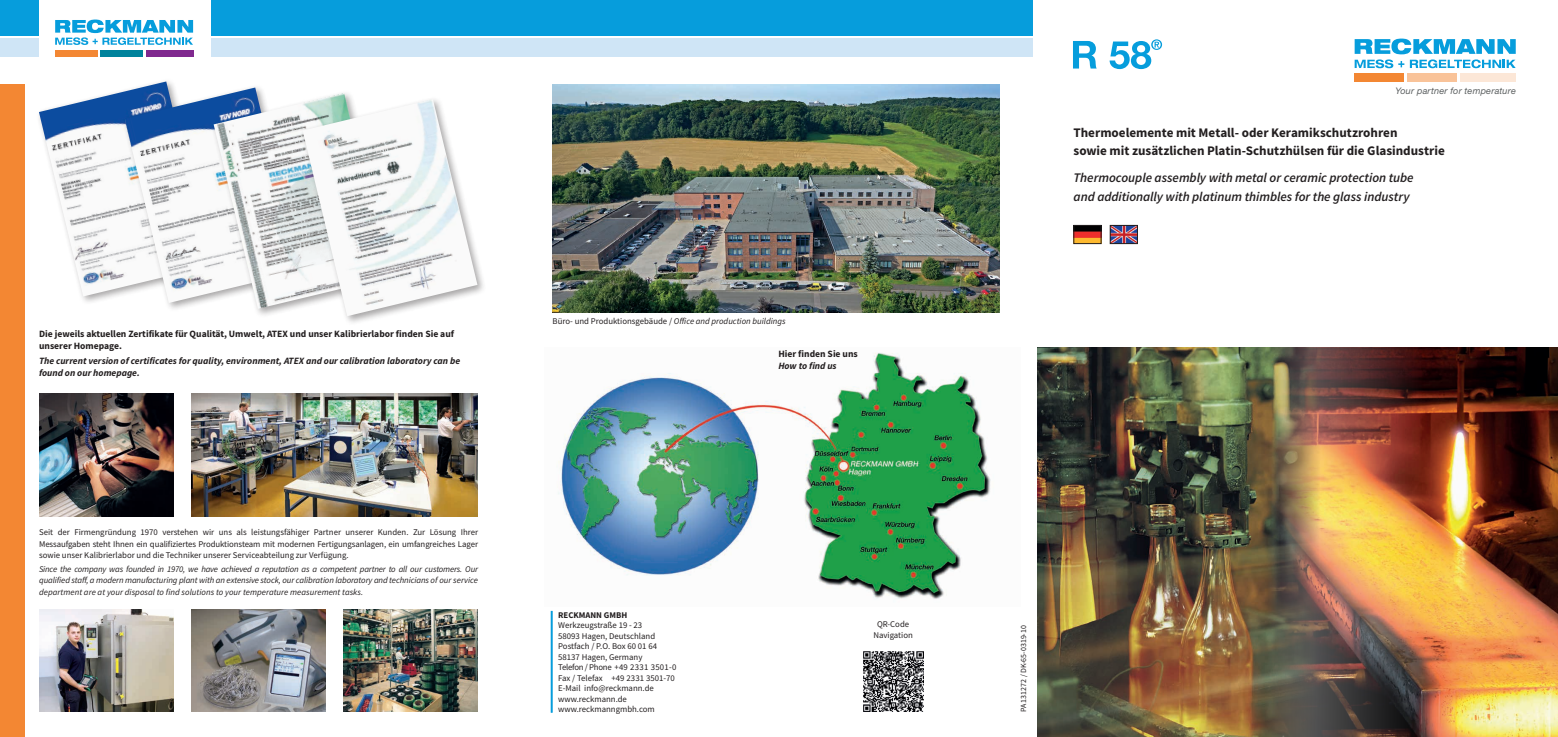
<style>
.page{position:relative;width:1558px;height:737px;background:#fff}
.page>*{position:absolute;margin:0;border:0;box-sizing:border-box;transform-origin:0 0}
.t1{font:italic 600 13.12px/18.4px "Source Sans Pro";letter-spacing:-.005em;color:#231f20}
.t2{font:700 13.12px/18.4px "Source Sans Pro";color:#231f20}
.t3{font:italic 700 9.62px/12.2px "Source Sans Pro";color:#231f20}
.t4{font:700 9.62px/12.2px "Source Sans Pro";color:#231f20}
.t5{font:italic 9.1px "Helvetica Neue LT Std";letter-spacing:.02em;color:#5b5f60}
.t6{font:8.75px/10.5px "Source Sans Pro";color:#231f20;text-align:justify}
.t7{font:italic 8.75px/11.4px "Source Sans Pro";letter-spacing:.005em;color:#231f20;text-align:justify}
.t8{font:700 8.75px "Source Sans Pro";color:#231f20}
.t9{font:7.88px "Source Sans Pro";color:#231f20}
.s1{font-style:normal}
</style>
<div class="page">
<div style="left:0;top:0;width:1032px;height:35px;background:#069ddc"></div>
<div style="left:0;top:39px;width:1032px;height:18px;background:#cfe5f6"></div>
<div style="left:0;top:85px;width:24px;height:652px;background:#f38733"></div>
<div style="left:551px;top:611px;width:1px;height:101px;background:#67b7e6;border:1px solid #069ddc"></div>
<img style="left:191px;top:394px;width:286px;height:122px">
<img style="left:39px;top:609px;width:134px;height:102px">
<img style="left:39px;top:394px;width:134px;height:122px">
<img style="left:191px;top:609px;width:134px;height:102px">
<img style="left:344px;top:609px;width:133px;height:102px">
<div style="left:39px;top:0;width:171px;height:58px;background:#fff"></div>
<img style="left:863px;top:651px;width:60px;height:61px">
<img style="left:552px;top:84px;width:447px;height:229px">
<div style="left:36px;top:78px;width:184px;height:227px;background:#231f20;opacity:.4"></div>
<img style="left:39px;top:81px;width:171px;height:215px">
<div style="left:122px;top:84px;width:186px;height:228px;background:#231f20;opacity:.4"></div>
<img style="left:125px;top:87px;width:174px;height:216px">
<div style="left:210px;top:90px;width:188px;height:228px;background:#231f20;opacity:.4"></div>
<img style="left:214px;top:93px;width:174px;height:216px">
<div style="left:300px;top:96px;width:186px;height:229px;background:#231f20;opacity:.4"></div>
<img style="left:303px;top:99px;width:174px;height:217px">
<div style="left:55px;top:50px;width:43px;height:7px;background:#f38733"></div>
<div style="left:101px;top:50px;width:42px;height:7px;background:#00839c"></div>
<div style="left:146px;top:50px;width:47px;height:7px;background:#80298f"></div>
<svg style="left:55px;top:20px;width:138px;height:25px"></svg>
<svg style="left:1528px;top:348px;width:30px;height:389px"></svg>
<img style="left:1037px;top:348px;width:491px;height:389px">
<img style="left:1075px;top:227px;width:24px;height:15px">
<div style="left:1073px;top:225px;width:28px;height:19px;border:1px solid #231f20"></div>
<img style="left:1112px;top:227px;width:23px;height:15px">
<div style="left:1110px;top:225px;width:27px;height:19px;border:1px solid #231f20"></div>
<div style="left:1354px;top:74px;width:50px;height:8px;background:#f38733"></div>
<div style="left:1407px;top:74px;width:50px;height:8px;background:#f9c399"></div>
<div style="left:1460px;top:74px;width:55px;height:8px;background:#fce7d7"></div>
<svg style="left:1354px;top:39px;width:161px;height:29px"></svg>
<svg style="left:1073px;top:41px;width:23px;height:28px"></svg>
<svg style="left:1109px;top:39px;width:53px;height:30px"></svg>
<img style="left:558px;top:352px;width:433px;height:247px">
<p class="t4" style="left:39px;top:328px;width:416px">Die jeweils aktuellen Zertifikate für Qualität, Umwelt, ATEX und unser Kalibrierlabor finden Sie auf unserer Homepage.</p>
<p class="t3" style="left:39px;top:354px;width:423px">The current version of certificates for quality, environment, ATEX and our calibration laboratory can be found on our homepage.</p>
<p class="t6" style="left:39px;top:526px;width:441px;line-height:11.4px">Seit der Firmengründung 1970 verstehen wir uns als leistungsfähiger Partner unserer Kunden. Zur Lösung Ihrer Messaufgaben steht Ihnen ein qualifiziertes Produktionsteam mit modernen Fertigungsanlagen, ein umfangreiches Lager sowie unser Kalibrierlabor und die Techniker unserer Serviceabteilung zur Verfügung.</p>
<p class="t7" style="left:39px;top:563px;width:441px">Since the company was founded in 1970, we have achieved a reputation as a competent partner to all our customers. Our qualified staff, a modern manufacturing plant with an extensive stock, our calibration laboratory and technicians of our service department are at your disposal to find solutions to your temperature measurement tasks.</p>
<p class="t7" style="left:552px;top:316px;width:234px"><span class="s1">Büro- und Produktionsgebäude /</span> Office and production buildings</p>
<p class="t4" style="left:778px;top:348px;width:81px">Hier finden Sie uns</p>
<p class="t3" style="left:778px;top:359px;width:60px">How to find us</p>
<p class="t5" style="left:1395px;top:85px;width:122px">Your partner for temperature</p>
<h1 class="t2" style="left:1073px;top:123px;width:373px">Thermoelemente mit Metall- oder Keramikschutzrohren<br>sowie mit zusätzlichen Platin-Schutzhülsen für die Glasindustrie</h1>
<h1 class="t1" style="left:1073px;top:168px;width:342px">Thermocouple assembly with metal or ceramic protection tube and additionally with platinum thimbles for the glass industry</h1>
<p class="t8" style="left:558px;top:609px;width:71px">RECKMANN GMBH</p>
<p class="t6" style="left:558px;top:620px;width:120px;text-align:left">Werkzeugstraße 19 - 23<br>58093 Hagen, Deutschland<br>Postfach / P.O. Box 60 01 64<br>58137 Hagen, Germany<br>Telefon / Phone +49 2331 3501-0<br>Fax / Telefax +49 2331 3501-70<br>E-Mail info@reckmann.de www.reckmann.de www.reckmanngmbh.com</p>
<p class="t9" style="left:1018px;top:712px;width:89px;rotate:-90deg">PA 131272 / DK-65-0319-10</p>
<p class="t6" style="left:873px;top:619px;width:41px;text-align:center">QR-Code<br>Navigation</p>
</div>
